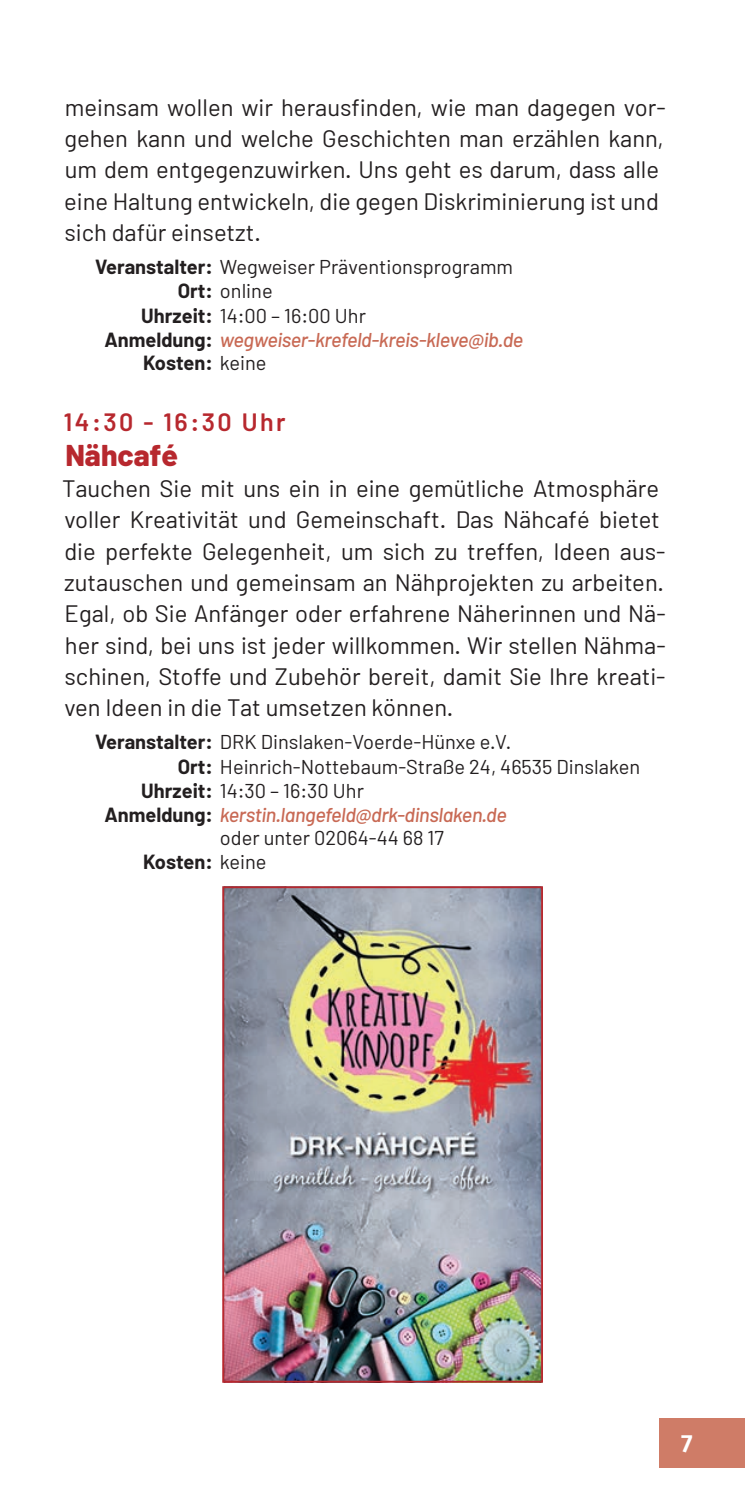
<style>
.page{position:relative;width:745px;height:1489px;background:#fff}
.page>*{position:absolute;margin:0;border:0;box-sizing:border-box;transform-origin:0 0}
.t1{font:800 30px "Barlow";color:#b7282e}
.t2{font:600 25px "Barlow";letter-spacing:.1em;color:#b7282e}
.t3{font:600 25px "Fira Sans";color:#fff}
.t4{font:23.75px/31.2px "Barlow";color:#231f20}
.t5{font:20px "Barlow";color:#231f20}
.t6{font:italic 500 20px "Barlow";letter-spacing:-.02em;color:#c86954}
.t7{font:700 20px "Barlow";color:#231f20}
.s1{font-weight:700}
.s2{font-weight:700;font-style:normal;color:#231f20}
.s3{font-weight:400}
</style>
<div class="page">
<img style="left:225px;top:889px;width:314px;height:490px">
<div style="left:222px;top:886px;width:320px;height:496px;border:2px solid #b7282e"></div>
<div style="left:659px;top:1417px;width:85px;height:50px;background:#cf7c67"></div>
<p class="t4" style="left:64px;top:91px;width:602px">meinsam wollen wir herausfinden, wie man dagegen vor&shy;gehen kann und welche Geschichten man erzählen kann, um dem entgegenzuwirken. Uns geht es darum, dass alle eine Haltung entwickeln, die gegen Diskriminierung ist und sich dafür einsetzt.</p>
<p class="t5" style="left:95px;top:254px;width:419px"><span class="s1">Veranstalter:</span> Wegweiser Präventionsprogramm</p>
<p class="t5" style="left:178px;top:279px;width:96px"><span class="s1">Ort:</span> online</p>
<p class="t5" style="left:141px;top:303px;width:226px"><span class="s1">Uhrzeit:</span> 14:00 – 16:00 Uhr</p>
<p class="t6" style="left:104px;top:327px;width:420px"><span class="s2">Anmeldung:</span> wegweiser-krefeld-kreis-kleve@ib.de</p>
<p class="t7" style="left:143px;top:350px;width:125px">Kosten: <span class="s3">keine</span></p>
<p class="t2" style="left:64px;top:406px;width:223px">14:30 - 16:30 Uhr</p>
<p class="t1" style="left:65px;top:436px;width:114px">Nähcafé</p>
<p class="t4" style="left:62px;top:472px;width:604px">Tauchen Sie mit uns ein in eine gemütliche Atmosphäre voller Kreativität und Gemeinschaft. Das Nähcafé bietet die perfekte Gelegenheit, um sich zu treffen, Ideen aus&shy;zutauschen und gemeinsam an Nähprojekten zu arbeiten.<br>Egal, ob Sie Anfänger oder erfahrene Näherinnen und Nä&shy;her sind, bei uns ist jeder willkommen. Wir stellen Nähma&shy;schinen, Stoffe und Zubehör bereit, damit Sie Ihre kreati&shy;ven Ideen in die Tat umsetzen können.</p>
<p class="t5" style="left:95px;top:729px;width:417px"><span class="s1">Veranstalter:</span> DRK Dinslaken-Voerde-Hünxe e.V.</p>
<p class="t5" style="left:178px;top:754px;width:464px"><span class="s1">Ort:</span> Heinrich-Nottebaum-Straße 24, 46535 Dinslaken</p>
<p class="t5" style="left:141px;top:778px;width:224px"><span class="s1">Uhrzeit:</span> 14:30 – 16:30 Uhr</p>
<p class="t6" style="left:104px;top:802px;width:404px"><span class="s2">Anmeldung:</span> kerstin.langefeld@drk-dinslaken.de</p>
<p class="t5" style="left:220px;top:825px;width:225px">oder unter 02064-44 68 17</p>
<p class="t7" style="left:143px;top:849px;width:125px">Kosten: <span class="s3">keine</span></p>
<p class="t3" style="left:680px;top:1422px;width:13px">7</p>
</div>
